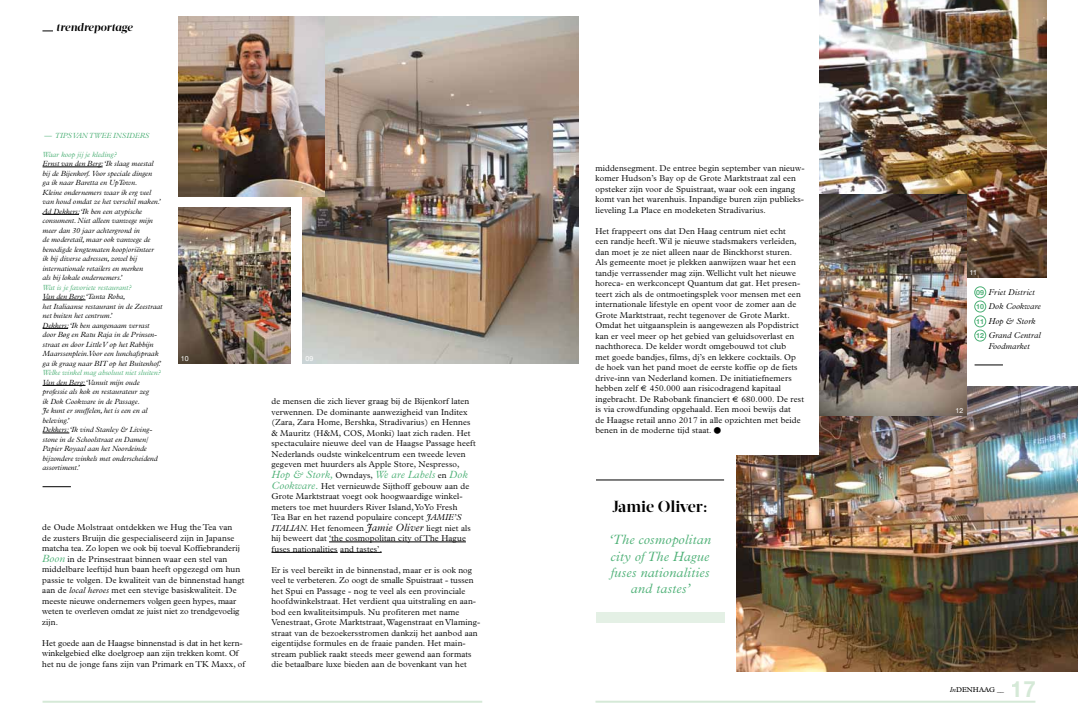
<style>
.page{position:relative;width:1078px;height:723px;background:#fff}
.page>*{position:absolute;margin:0;border:0;box-sizing:border-box;transform-origin:0 0}
.t1{font:300 26px "Plantin";color:#000}
.t2{font:700 22.3px "Helvetica Neue";color:#d5e9d7}
.t3{font:700 16px "Acta Display";letter-spacing:-.005em;color:#000}
.t4{font:italic 300 13.5px/16.2px "Plantin";letter-spacing:.015em;color:#4db076;text-align:center}
.t5{font:italic 700 11px "Acta Display";letter-spacing:-.005em;color:#000}
.t6{font:italic 300 10.5px "Plantin";letter-spacing:.015em;color:#4db076}
.t7{font:300 8.5px/10.5px "Plantin";letter-spacing:.015em;color:#000}
.t8{font:italic 300 8.5px/14.5px "Plantin";letter-spacing:.01em;color:#000}
.t9{font:italic 300 7.5px/9.5px "Plantin";color:#000}
.t10{font:italic 300 7.5px "Plantin";color:#4db076}
.t11{font:7px "Plantin";letter-spacing:.01em;color:#000}
.t12{font:7px "Helvetica Neue";letter-spacing:.01em;color:#fff}
.t13{font:700 7px/14.2px "Helvetica Neue";letter-spacing:.01em;color:#4db076}
.s1{font-style:normal}
.s2{font-style:normal;font-size:8.5px;color:#000}
.s3{font-style:italic;font-size:10.5px;color:#4db076}
.s4{font-style:italic}
.s5{font-style:italic;font-size:10.5px}
.s6{font-family:"Times";font-weight:400}
.s7{font-weight:300;font-style:italic}
</style>
<div class="page">
<img style="left:819px;top:0;width:227px;height:277px">
<img style="left:178px;top:208px;width:113px;height:155px">
<img style="left:736px;top:386px;width:341px;height:285px">
<img style="left:818px;top:194px;width:148px;height:221px">
<img style="left:302px;top:16px;width:276px;height:347px">
<hr style="left:43px;top:701px;width:439px;height:2px;background:#d5e9d7">
<hr style="left:595px;top:701px;width:440px;height:2px;background:#d5e9d7">
<hr style="left:329px;top:542px;width:137px;height:1px;background:#000">
<hr style="left:271px;top:552px;width:67px;height:1px;background:#000">
<hr style="left:340px;top:552px;width:41px;height:1px;background:#000">
<div style="left:624px;top:0;width:194px;height:454px;background:#fff"></div>
<hr style="left:43px;top:167px;width:60px;height:1px;background:#000">
<hr style="left:43px;top:214px;width:36px;height:1px;background:#000">
<hr style="left:43px;top:300px;width:42px;height:1px;background:#000">
<svg style="left:43px;top:328px;width:25px;height:1px"></svg>
<hr style="left:43px;top:385px;width:42px;height:1px;background:#000">
<svg style="left:43px;top:433px;width:26px;height:1px"></svg>
<svg style="left:43px;top:486px;width:28px;height:1px"></svg>
<hr style="left:596px;top:480px;width:128px;height:1px;background:#000">
<div style="left:596px;top:612px;width:128px;height:11px;background:#e4f0e5"></div>
<div style="left:974px;top:287px;width:11px;height:11px;border:1px solid #4db076;border-radius:50%"></div>
<div style="left:974px;top:301px;width:11px;height:11px;border:1px solid #4db076;border-radius:50%"></div>
<div style="left:974px;top:316px;width:11px;height:11px;border:1px solid #4db076;border-radius:50%"></div>
<div style="left:974px;top:330px;width:11px;height:11px;border:1px solid #4db076;border-radius:50%"></div>
<img style="left:178px;top:16px;width:146px;height:180px">
<svg style="left:974px;top:365px;width:28px;height:1px"></svg>
<p class="t5" style="left:56px;top:21px;width:78px">trendreportage</p>
<p class="t10" style="left:44px;top:131px;width:106px"><span class="s1">—</span> Tips va n twee insiders</p>
<p class="t10" style="left:43px;top:150px;width:76px">Waar koop jij je kleding?</p>
<p class="t9" style="left:43px;top:159px;width:119px">Ernst van den Berg: ‘Ik slaag meestal bij de Bijenkorf. Voor speciale dingen ga ik naar Baretta en UpTown.<br>Kleine ondernemers waar ik erg veel van houd omdat ze het verschil maken.’ Ad Dekkers: ‘Ik ben een atypische consument. Niet alleen vanwege mijn meer dan 30 jaar achtergrond in<br>de moderetail, maar ook vanwege de benodigde lengtematen koop/oriënteer ik bij diverse adressen, zowel bij internationale retailers en merken<br>als bij lokale ondernemers.’</p>
<p class="t10" style="left:43px;top:283px;width:91px">Wat is je favoriete restaurant?</p>
<p class="t9" style="left:43px;top:292px;width:121px">Van den Berg: ‘Tanta Roba,<br>het Italiaanse restaurant in de Zeestraat net buiten het centrum.’<br>Dekkers: ‘Ik ben aangenaam verrast door Bøg en Ratu Raja in de Prinsen&shy;straat en door Little V op het Rabbijn Maarssenplein.Voor een lunchafspraak ga ik graag naar BIT op het Buitenhof.’</p>
<p class="t10" style="left:43px;top:368px;width:120px">Welke winkel mag absoluut niet sluiten?</p>
<p class="t9" style="left:43px;top:378px;width:117px">Van den Berg: ‘Vanuit mijn oude professie als kok en restaurateur zeg<br>ik Dok Cookware in de Passage.<br>Je kunt er snuffelen, het is een en al beleving.’<br>Dekkers: ‘Ik vind Stanley &amp; Living&shy;stone in de Schoolstraat en Damen/<br>Papier Royaal aan het Noordeinde bijzondere winkels met onderscheidend assortiment.’</p>
<p class="t12" style="left:181px;top:354px;width:9px">10</p>
<p class="t12" style="left:305px;top:354px;width:9px">09</p>
<p class="t7" style="left:271px;top:396px;width:206px">de mensen die zich liever graag bij de Bijenkorf laten verwennen. De dominante aanwezigheid van Inditex (Zara, Zara Home, Bershka, Stradivarius) en Hennes &amp; Mauritz (H&amp;M, COS, Monki) laat zich raden. Het spectaculaire nieuwe deel van de Haagse Passage heeft Nederlands oudste winkelcentrum een tweede leven gegeven met huurders als Apple Store, Nespresso,</p>
<p class="t6" style="left:271px;top:469px;width:197px">Hop &amp; Stork, <span class="s2">Owndays,</span> We are Labels <span class="s2">en</span> Dok</p>
<p class="t7" style="left:271px;top:480px;width:199px"><span class="s3">Cookware.</span> Het vernieuwde Sijthoff gebouw aan de Grote Marktstraat voegt ook hoogwaardige winkel&shy;meters toe met huurders River Island, YoYo Fresh Tea Bar en het razend populaire concept <span class="s4">Jami</span></p>
<p class="t7" style="left:271px;top:512px;width:201px;text-indent:177px"><span class="s4">e’s Italian.</span> Het fenomeen <span class="s5">Jamie Oliver</span> liegt niet als hij beweert dat ‘the cosmopolitan city of The Hague fuses nationalities and tastes’.</p>
<p class="t7" style="left:271px;top:564px;width:210px">Er is veel bereikt in de binnenstad, maar er is ook nog veel te verbeteren. Zo oogt de smalle Spuistraat - tussen het Spui en Passage - nog te veel als een provinciale hoofdwinkelstraat. Het verdient qua uitstraling en aan&shy;bod een kwaliteitsimpuls. Nu profiteren met name Venestraat, Grote Marktstraat, Wagenstraat en Vlaming&shy;straat van de bezoekersstromen dankzij het aanbod aan eigentijdse formules en de fraaie panden. Het main&shy;stream publiek raakt steeds meer gewend aan formats die betaalbare luxe bieden aan de bovenkant van het</p>
<p class="t7" style="left:42px;top:522px;width:204px">de Oude Molstraat ontdekken we Hug the Tea van<br>de zusters Bruijn die gespecialiseerd zijn in Japanse matcha tea. Zo lopen we ook bij toeval Koffiebranderij <span class="s3">Boon</span> in de Prinsestraat binnen waar een stel van middelbare leeftijd hun baan heeft opgezegd om hun passie te volgen. De kwaliteit van de binnenstad hangt aan de <span class="s4">local heroes</span> met een stevige basiskwaliteit. De meeste nieuwe ondernemers volgen geen hypes, maar weten te overleven omdat ze juist niet zo trendgevoelig zijn.</p>
<p class="t7" style="left:42px;top:638px;width:205px">Het goede aan de Haagse binnenstad is dat in het kern&shy;winkelgebied elke doelgroep aan zijn trekken komt. Of het nu de jonge fans zijn van Primark en TK Maxx, of</p>
<p class="t7" style="left:595px;top:163px;width:211px">middensegment. De entree begin september van nieuw&shy;komer Hudson’s Bay op de Grote Marktstraat zal een opsteker zijn voor de Spuistraat, waar ook een ingang komt van het warenhuis. Inpandige buren zijn publieks&shy;lieveling La Place en modeketen Stradivarius.</p>
<p class="t7" style="left:595px;top:226px;width:210px">Het frappeert ons dat Den Haag centrum niet echt<br>een randje heeft. Wil je nieuwe stadsmakers verleiden, dan moet je ze niet alleen naar de Binckhorst sturen.<br>Als gemeente moet je plekken aanwijzen waar het een tandje verrassender mag zijn. Wellicht vult het nieuwe horeca- en werkconcept Quantum dat gat. Het presen&shy;teert zich als de ontmoetingsplek voor mensen met een internationale lifestyle en opent voor de zomer aan de Grote Marktstraat, recht tegenover de Grote Markt.<br>Omdat het uitgaansplein is aangewezen als Popdistrict kan er veel meer op het gebied van geluidsoverlast en nachthoreca. De kelder wordt omgebouwd tot club<br>met goede bandjes, films, dj’s en lekkere cocktails. Op de hoek van het pand moet de eerste koffie op de fiets drive-inn van Nederland komen. De initiatiefnemers hebben zelf <span class="s6">€</span> 450.000 aan risicodragend kapitaal ingebracht. De Rabobank financiert <span class="s6">€</span> 680.000. De rest is via crowdfunding opgehaald. Een mooi bewijs dat<br>de Haagse retail anno 2017 in alle opzichten met beide benen in de moderne tijd staat.</p>
<h1 class="t1" style="left:713px;top:416px;width:9px">•</h1>
<h3 class="t3" style="left:612px;top:497px;width:96px">Jamie Oliver:</h3>
<h3 class="t4" style="left:608px;top:532px;width:104px">‘The cosmopolitan city ofThe Hague fuses nationalities and tastes’</h3>
<p class="t12" style="left:969px;top:268px;width:9px">11</p>
<p class="t8" style="left:988px;top:285px;width:54px">Friet District<br>Dok Cookware<br>Hop &amp; Stork<br>Grand Central</p>
<p class="t8" style="left:988px;top:339px;width:43px">Foodmarket</p>
<p class="t13" style="left:976px;top:285px;width:9px">09<br>10</p>
<p class="t13" style="left:976px;top:314px;width:9px">11<br>12</p>
<p class="t12" style="left:955px;top:406px;width:9px">12</p>
<p class="t11" style="left:949px;top:686px;width:56px"><span class="s7">In</span>DENHAAG __</p>
<h2 class="t2" style="left:1010px;top:675px;width:27px">17</h2>
</div>
